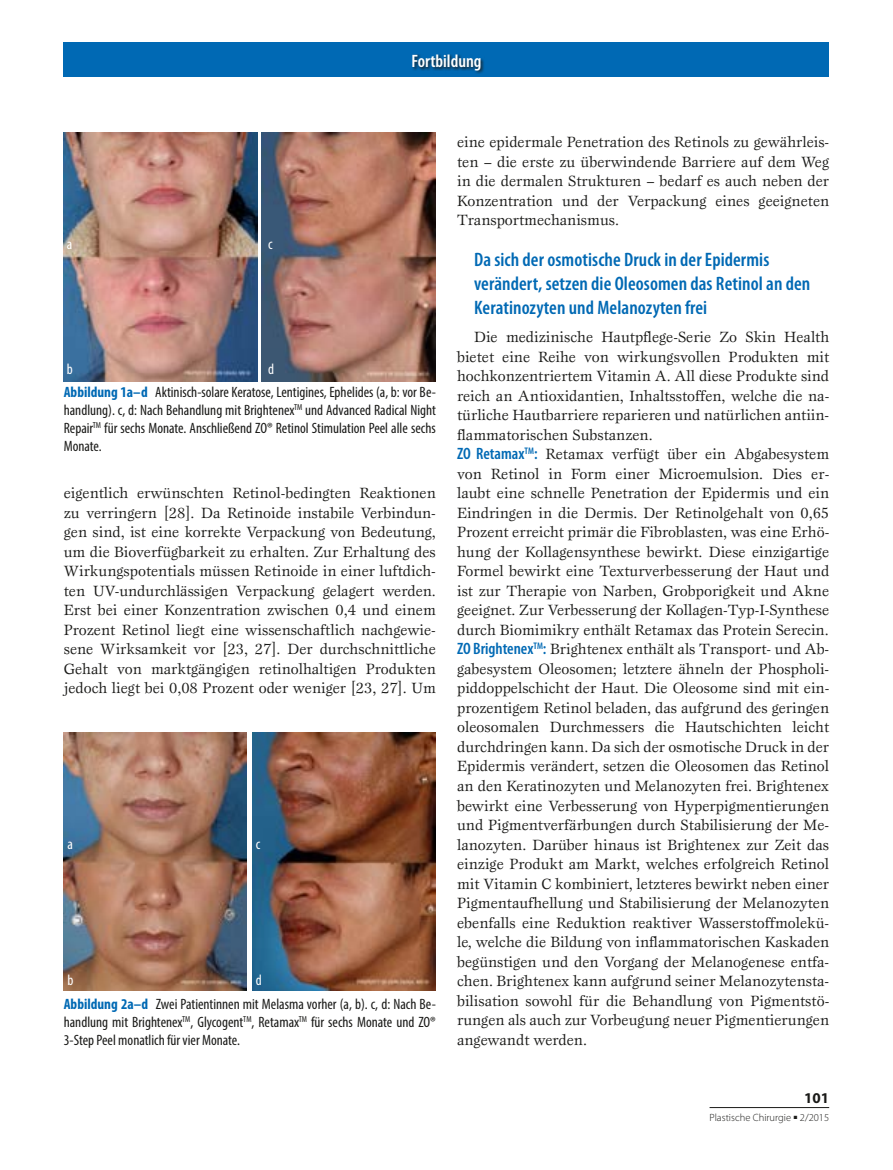
<style>
.page{position:relative;width:893px;height:1170px;background:#fff}
.page>*{position:absolute;margin:0;border:0;box-sizing:border-box;transform-origin:0 0}
.t1{font:600 condensed 19.5px/24px "Myriad Pro";letter-spacing:.005em;color:#0069b4}
.t2{font:600 condensed 18px "Myriad Pro";color:#fff}
.t3{font:15.3px/19.5px "Esprit";color:#1a1a18;text-align:justify}
.t4{font:condensed 15px/18px "Myriad Pro";color:#1a1a18;text-align:justify}
.t5{font:condensed 15px "Myriad Pro";color:#fff}
.t6{font:700 15px "Myriad Pro";color:#1a1a18}
.t7{font:300 10.5px "Myriad Pro";color:#1a1a18}
.s1{font-weight:700;color:#0069b4}
.s2{font-family:"Myriad Pro";font-weight:600;font-stretch:condensed;font-size:16.5px;color:#0069b4}
.s3{font-family:"European Pi Three";font-weight:400;font-size:7.5px}
</style>
<div class="page">
<hr style="left:710px;top:1107px;width:119px;height:1px;background:#1a1a18">
<div style="left:64px;top:43px;width:765px;height:34px;background:#0069b4"></div>
<div style="left:412px;top:54px;width:72px;height:20px;background:#1a1a18;opacity:.75"></div>
<img style="left:64px;top:133px;width:194px;height:248px">
<img style="left:261px;top:133px;width:175px;height:248px">
<img style="left:64px;top:732px;width:183px;height:258px">
<img style="left:252px;top:732px;width:184px;height:258px">
<p class="t2" style="left:411px;top:50px;width:72px">Fortbildung</p>
<p class="t5" style="left:67px;top:235px;width:7px">a</p>
<p class="t5" style="left:268px;top:235px;width:6px">c</p>
<p class="t5" style="left:67px;top:360px;width:7px">b</p>
<p class="t5" style="left:268px;top:360px;width:7px">d</p>
<p class="t4" style="left:64px;top:383px;width:374px"><span class="s1">Abbildung 1a–d</span> Aktinisch-solare Keratose, Lentigines, Ephelides (a, b: vor Be&shy;handlung). c, d: Nach Behandlung mit Brightenex<sup>TM</sup> und Advanced Radical Night Repair<sup>TM</sup> für sechs Monate. Anschließend ZO® Retinol Stimulation Peel alle sechs Monate.</p>
<p class="t3" style="left:64px;top:483px;width:374px">eigentlich erwünschten Retinol-bedingten Reaktionen zu verringern [28]. Da Retinoide instabile Verbindun&shy;gen sind, ist eine korrekte Verpackung von Bedeutung, um die Bioverfügbarkeit zu erhalten. Zur Erhaltung des Wirkungspotentials müssen Retinoide in einer luftdich&shy;ten UV-undurchlässigen Verpackung gelagert werden.<br>Erst bei einer Konzentration zwischen 0,4 und einem Prozent Retinol liegt eine wissenschaftlich nachgewie&shy;sene Wirksamkeit vor [23, 27]. Der durchschnittliche Gehalt von marktgängigen retinolhaltigen Produkten jedoch liegt bei 0,08 Prozent oder weniger [23, 27]. Um</p>
<p class="t5" style="left:68px;top:835px;width:7px">a</p>
<p class="t5" style="left:256px;top:835px;width:6px">c</p>
<p class="t5" style="left:68px;top:970px;width:7px">b</p>
<p class="t5" style="left:256px;top:970px;width:7px">d</p>
<p class="t4" style="left:64px;top:994px;width:374px"><span class="s1">Abbildung 2a–d</span> Zwei Patientinnen mit Melasma vorher (a, b). c, d: Nach Be&shy;handlung mit Brightenex<sup>TM</sup>, Glycogent<sup>TM</sup>, Retamax<sup>TM</sup> für sechs Monate und ZO® 3-Step Peel monatlich für vier Monate.</p>
<p class="t3" style="left:457px;top:132px;width:374px">eine epidermale Penetration des Retinols zu gewährleis&shy;ten – die erste zu überwindende Barriere auf dem Weg in die dermalen Strukturen – bedarf es auch neben der Konzentration und der Verpackung eines geeigneten Transportmechanismus.</p>
<p class="t1" style="left:474px;top:247px;width:338px">Da sich der osmotische Druck in der Epidermis verändert, setzen die Oleosomen das Retinol an den<br>Keratinozyten und Melanozyten frei</p>
<p class="t3" style="left:457px;top:327px;width:374px;text-align:left;text-indent:17px">Die medizinische Hautpflege-Serie Zo Skin Health bietet eine Reihe von wirkungsvollen Produkten mit hochkonzentriertem Vitamin A. All diese Produkte sind reich an Antioxidantien, Inhaltsstoffen, welche die na&shy;türliche Hautbarriere reparieren und natürlichen antiin&shy;flammatorischen Substanzen.<br><span class="s2">ZO Retamax</span><sup>TM</sup><span class="s2">:</span> Retamax verfügt über ein Abgabesystem von Retinol in Form einer Microemulsion. Dies er&shy;laubt eine schnelle Penetration der Epidermis und ein Eindringen in die Dermis. Der Retinolgehalt von 0,65<br>Prozent erreicht primär die Fibroblasten, was eine Erhö&shy;hung der Kollagensynthese bewirkt. Diese einzigartige Formel bewirkt eine Texturverbesserung der Haut und ist zur Therapie von Narben, Grobporigkeit und Akne geeignet. Zur Verbesserung der Kollagen-Typ-I-Synthese durch Biomimikry enthält Retamax das Protein Serecin.<br><span class="s2">ZO Brightenex</span><sup>TM</sup><span class="s2">:</span> Brightenex enthält als Transport- und Ab&shy;gabesystem Oleosomen; letztere ähneln der Phospholi&shy;piddoppelschicht der Haut. Die Oleosome sind mit ein&shy;prozentigem Retinol beladen, das aufgrund des geringen oleosomalen Durchmessers die Hautschichten leicht durchdringen kann. Da sich der osmotische Druck in der Epidermis verändert, setzen die Oleosomen das Retinol an den Keratinozyten und Melanozyten frei. Brightenex bewirkt eine Verbesserung von Hyperpigmentierungen und Pigmentverfärbungen durch Stabilisierung der Me&shy;lanozyten. Darüber hinaus ist Brightenex zur Zeit das einzige Produkt am Markt, welches erfolgreich Retinol mit Vitamin C kombiniert, letzteres bewirkt neben einer Pigmentaufhellung und Stabilisierung der Melanozyten ebenfalls eine Reduktion reaktiver Wasserstoffmolekü&shy;le, welche die Bildung von inflammatorischen Kaskaden begünstigen und den Vorgang der Melanogenese entfa&shy;chen. Brightenex kann aufgrund seiner Melanozytensta&shy;bilisation sowohl für die Behandlung von Pigmentstö&shy;rungen als auch zur Vorbeugung neuer Pigmentierungen angewandt werden.</p>
<p class="t6" style="left:804px;top:1087px;width:26px">101</p>
<p class="t7" style="left:710px;top:1110px;width:121px">Plastische Chirurgie <span class="s3">J</span> 2/2015</p>
</div>
